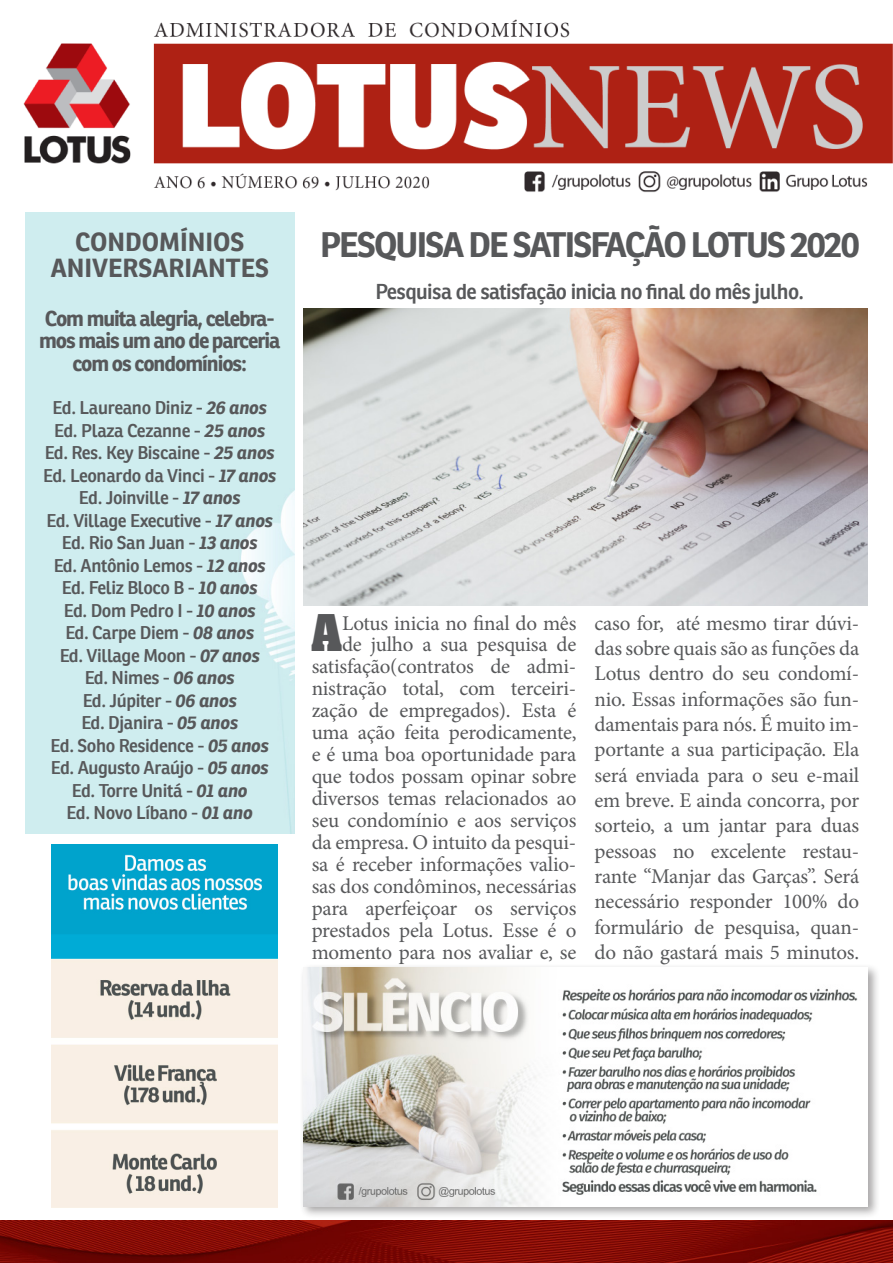
<style>
.page{position:relative;width:893px;height:1263px;background:#fff}
.page>*{position:absolute;margin:0;border:0;box-sizing:border-box;transform-origin:0 0}
.t1{font:700 49.2px "Aachen BT";color:#57585a}
.t2{font:700 34.5px "Ronnia";letter-spacing:-.05em;color:#57585a}
.t3{font:700 25.5px "Ronnia";color:#57585a}
.t4{font:21px/21.9px "Minion Pro";letter-spacing:-.01em;color:#57585a;text-align:right}
.t5{font:700 21px/22.5px "Ronnia";letter-spacing:-.05em;color:#57585a;text-align:center}
.t6{font:600 21px "Ronnia";letter-spacing:-.03em;color:#57585a}
.t7{font:600 18px "Ronnia";letter-spacing:-.02em;color:#57585a}
.s1{font-weight:700;font-style:italic}
</style>
<div class="page">
<img style="left:0;top:1220px;width:893px;height:43px">
<img style="left:303px;top:308px;width:565px;height:298px">
<img style="left:23px;top:19px;width:870px;height:194px">
<img style="left:52px;top:845px;width:225px;height:362px">
<div style="left:299px;top:963px;width:581px;height:256px;background:#231f20;opacity:.4"></div>
<img style="left:303px;top:967px;width:565px;height:239px">
<p class="t3" style="left:75px;top:226px;width:171px">CONDOMÍNIOS</p>
<p class="t3" style="left:51px;top:251px;width:220px">ANIVERSARIANTES</p>
<p class="t5" style="left:39px;top:307px;width:243px">Com muita alegria, celebra&shy;mos mais um ano de parceria com os condomínios:</p>
<p class="t7" style="left:53px;top:397px;width:216px">Ed. Laureano Diniz - <span class="s1">26 anos</span></p>
<p class="t7" style="left:54px;top:419px;width:213px">Ed. Plaza Cezanne - <span class="s1">25 anos</span></p>
<p class="t7" style="left:45px;top:442px;width:232px">Ed. Res. Key Biscaine - <span class="s1">25 anos</span></p>
<p class="t7" style="left:43px;top:464px;width:235px">Ed. Leonardo da Vinci - <span class="s1">17 anos</span></p>
<p class="t7" style="left:79px;top:487px;width:163px">Ed. Joinville - <span class="s1">17 anos</span></p>
<p class="t7" style="left:46px;top:509px;width:228px">Ed. Village Executive - <span class="s1">17 anos</span></p>
<p class="t7" style="left:62px;top:532px;width:197px">Ed. Rio San Juan - <span class="s1">13 anos</span></p>
<p class="t7" style="left:54px;top:554px;width:214px">Ed. Antônio Lemos - <span class="s1">12 anos</span></p>
<p class="t7" style="left:62px;top:577px;width:197px">Ed. Feliz Bloco B - <span class="s1">10 anos</span></p>
<p class="t7" style="left:64px;top:599px;width:194px">Ed. Dom Pedro I - <span class="s1">10 anos</span></p>
<p class="t7" style="left:65px;top:622px;width:190px">Ed. Carpe Diem - <span class="s1">08 anos</span></p>
<p class="t7" style="left:60px;top:644px;width:202px">Ed. Village Moon - <span class="s1">07 anos</span></p>
<p class="t7" style="left:85px;top:667px;width:152px">Ed. Nimes - <span class="s1">06 anos</span></p>
<p class="t7" style="left:83px;top:689px;width:156px">Ed. Júpiter - <span class="s1">06 anos</span></p>
<p class="t7" style="left:81px;top:712px;width:158px">Ed. Djanira - <span class="s1">05 anos</span></p>
<p class="t7" style="left:51px;top:734px;width:220px">Ed. Soho Residence - <span class="s1">05 anos</span></p>
<p class="t7" style="left:51px;top:757px;width:220px">Ed. Augusto Araújo - <span class="s1">05 anos</span></p>
<p class="t7" style="left:72px;top:779px;width:178px">Ed. Torre Unitá - <span class="s1">01 ano</span></p>
<p class="t7" style="left:67px;top:802px;width:188px">Ed. Novo Líbano - <span class="s1">01 ano</span></p>
<p class="t2" style="left:320px;top:222px;width:541px">PESQUISA DE SATISFAÇÃO LOTUS 2020</p>
<p class="t6" style="left:376px;top:279px;width:430px">Pesquisa de satisfação inicia no final do mês julho.</p>
<p class="t1" style="left:310px;top:602px;width:34px">A</p>
<p class="t4" style="left:312px;top:612px;width:266px">Lotus inicia no final do mês<br>de julho a sua pesquisa de satisfação(contratos de admi&shy;nistração total, com terceiri&shy;zação de empregados). Esta é uma ação feita perodicamente, e é uma boa oportunidade para que todos possam opinar sobre diversos temas relacionados ao seu condomínio e aos serviços da empresa. O intuito da pesqui&shy;sa é receber informações valio&shy;sas dos condôminos, necessárias para aperfeiçoar os serviços prestados pela Lotus. Esse é o momento para nos avaliar e, se</p>
<p class="t4" style="left:594px;top:610px;width:266px;line-height:25.3px;text-align:justify">caso for, até mesmo tirar dúvi&shy;das sobre quais são as funções da Lotus dentro do seu condomí&shy;nio. Essas informações são fun&shy;damentais para nós. É muito im&shy;portante a sua participação. Ela será enviada para o seu e-mail em breve. E ainda concorra, por sorteio, a um jantar para duas pessoas no excelente restau&shy;rante “Manjar das Garças”. Será necessário responder 100% do formulário de pesquisa, quan&shy;do não gastará mais 5 minutos.</p>
</div>
